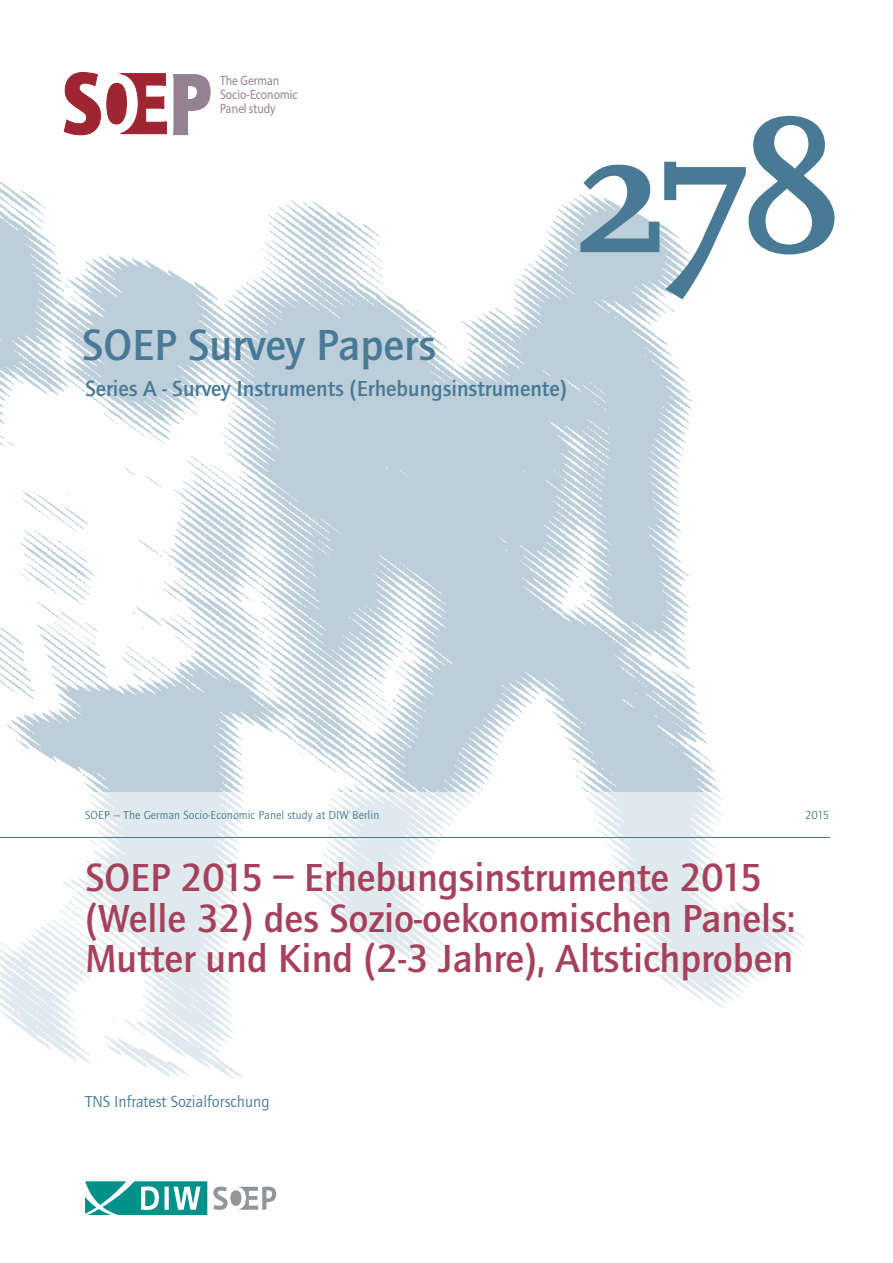
<style>
.page{position:relative;width:893px;height:1263px;background:#fff}
.page>*{position:absolute;margin:0;border:0;box-sizing:border-box;transform-origin:0 0}
.t1{font:700 184.5px "Scala Pro";color:#487995}
.t2{font:500 45px "Quay Sans ITC Std";color:#487995}
.t3{font:500 40.5px/40.5px "Quay Sans ITC Std";color:#a6415b}
.t4{font:500 22.5px "Quay Sans ITC Std";color:#487995}
.t5{font:16.5px "Quay Sans ITC Std";color:#487995}
.t6{font:500 13.5px/13.5px "AT Quay Sans";color:#948293;scale:.86 1}
.t7{font:12px "Quay Sans ITC Std";letter-spacing:.01em;color:#487995}
.s1{font-family:"Scala Pro";font-weight:700}
</style>
<div class="page">
<img style="left:0;top:135px;width:720px;height:657px">
<img style="left:0;top:792px;width:830px;height:287px">
<hr style="left:0;top:837px;width:829px;height:1px;background:#487995">
<svg style="left:213px;top:1187px;width:63px;height:23px"></svg>
<svg style="left:85px;top:1181px;width:122px;height:34px"></svg>
<svg style="left:173px;top:74px;width:38px;height:61px"></svg>
<svg style="left:63px;top:72px;width:104px;height:64px"></svg>
<p class="t6" style="left:220px;top:74px;width:92px">The German<br>Socio-Economic<br>Panel study</p>
<p class="t2" style="left:82px;top:328px;width:355px">SOEP Survey Papers</p>
<p class="t4" style="left:85px;top:380px;width:483px">Series A - Survey Instruments (Erhebungsinstrumente)</p>
<h1 class="t1" style="left:572px;top:109px;width:271px">278</h1>
<p class="t7" style="left:85px;top:810px;width:296px">SOEP — The German Socio-Economic Panel study at DIW Berlin</p>
<p class="t7" style="left:805px;top:810px;width:26px">2015</p>
<p class="t3" style="left:85px;top:860px;width:712px">SOEP 2015 <span class="s1">–</span> Erhebungsinstrumente 2015 (Welle 32) des Sozio-oekonomischen Panels:<br>Mutter und Kind (2-3 Jahre), Altstichproben</p>
<p class="t5" style="left:85px;top:1095px;width:186px">TNS Infratest Sozialforschung</p>
</div>
